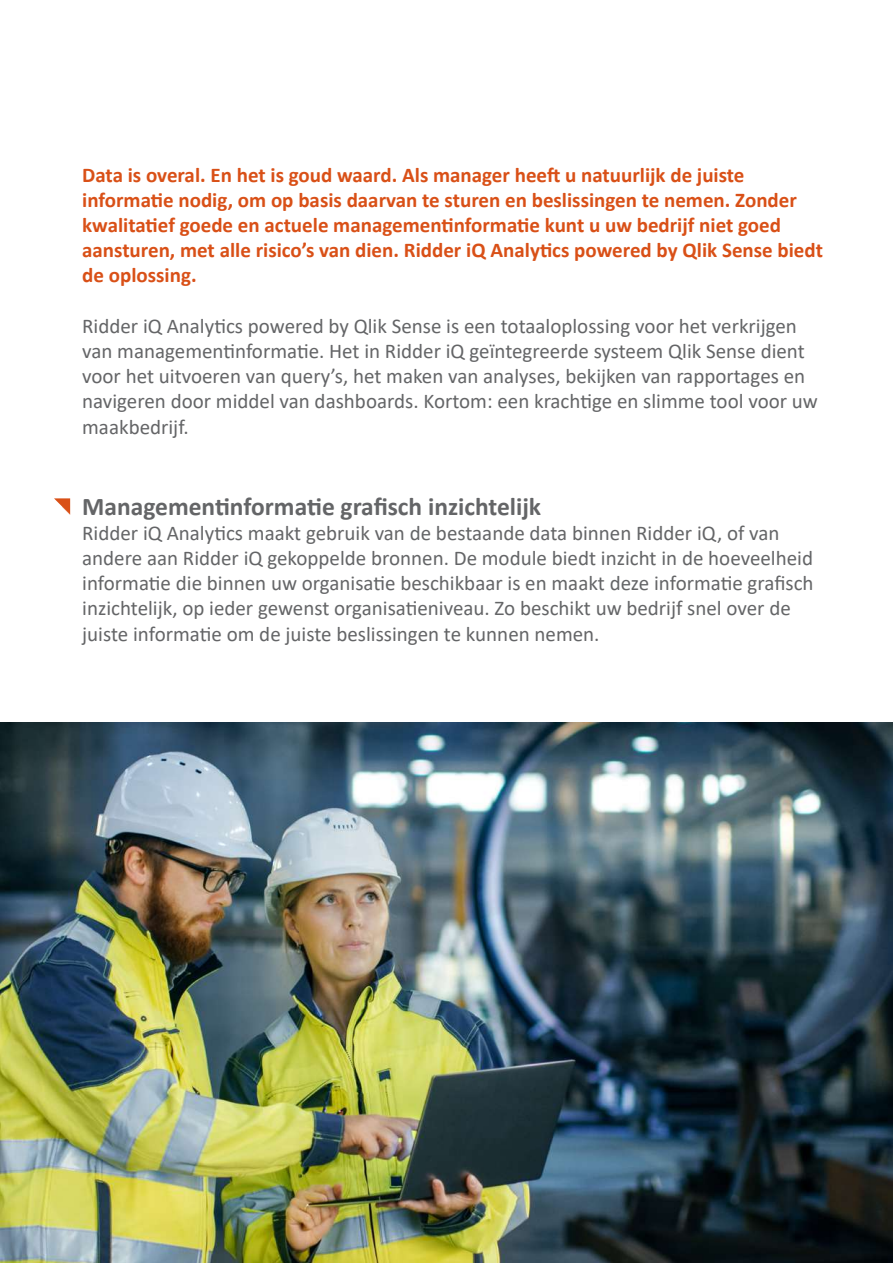
<style>
.page{position:relative;width:893px;height:1263px;background:#fff}
.page>*{position:absolute;margin:0;border:0;box-sizing:border-box;transform-origin:0 0}
.t1{font:700 25.5px "Calibri";color:#646567}
.t2{font:21px/25.2px "Calibri";color:#646567}
.t3{font:700 21px/25.2px "Calibri";color:#d95017}
</style>
<div class="page">
<img style="left:0;top:723px;width:893px;height:540px">
<svg style="left:54px;top:498px;width:16px;height:16px"></svg>
<p class="t3" style="left:82px;top:162px;width:742px">Data is overal. En het is goud waard. Als manager heeft u natuurlijk de juiste informatie nodig, om op basis daarvan te sturen en beslissingen te nemen. Zonder kwalitatief goede en actuele managementinformatie kunt u uw bedrijf niet goed aansturen, met alle risico’s van dien. Ridder iQ Analytics powered by Qlik Sense biedt de oplossing.</p>
<p class="t2" style="left:82px;top:313px;width:737px">Ridder iQ Analytics powered by Qlik Sense is een totaaloplossing voor het verkrijgen van managementinformatie. Het in Ridder iQ geïntegreerde systeem Qlik Sense dient voor het uitvoeren van query’s, het maken van analyses, bekijken van rapportages en navigeren door middel van dashboards. Kortom: een krachtige en slimme tool voor uw maakbedrijf.</p>
<p class="t1" style="left:82px;top:488px;width:460px">Managementinformatie grafisch inzichtelijk</p>
<p class="t2" style="left:82px;top:520px;width:733px">Ridder iQ Analytics maakt gebruik van de bestaande data binnen Ridder iQ, of van andere aan Ridder iQ gekoppelde bronnen. De module biedt inzicht in de hoeveelheid informatie die binnen uw organisatie beschikbaar is en maakt deze informatie grafisch inzichtelijk, op ieder gewenst organisatieniveau. Zo beschikt uw bedrijf snel over de juiste informatie om de juiste beslissingen te kunnen nemen.</p>
</div>
